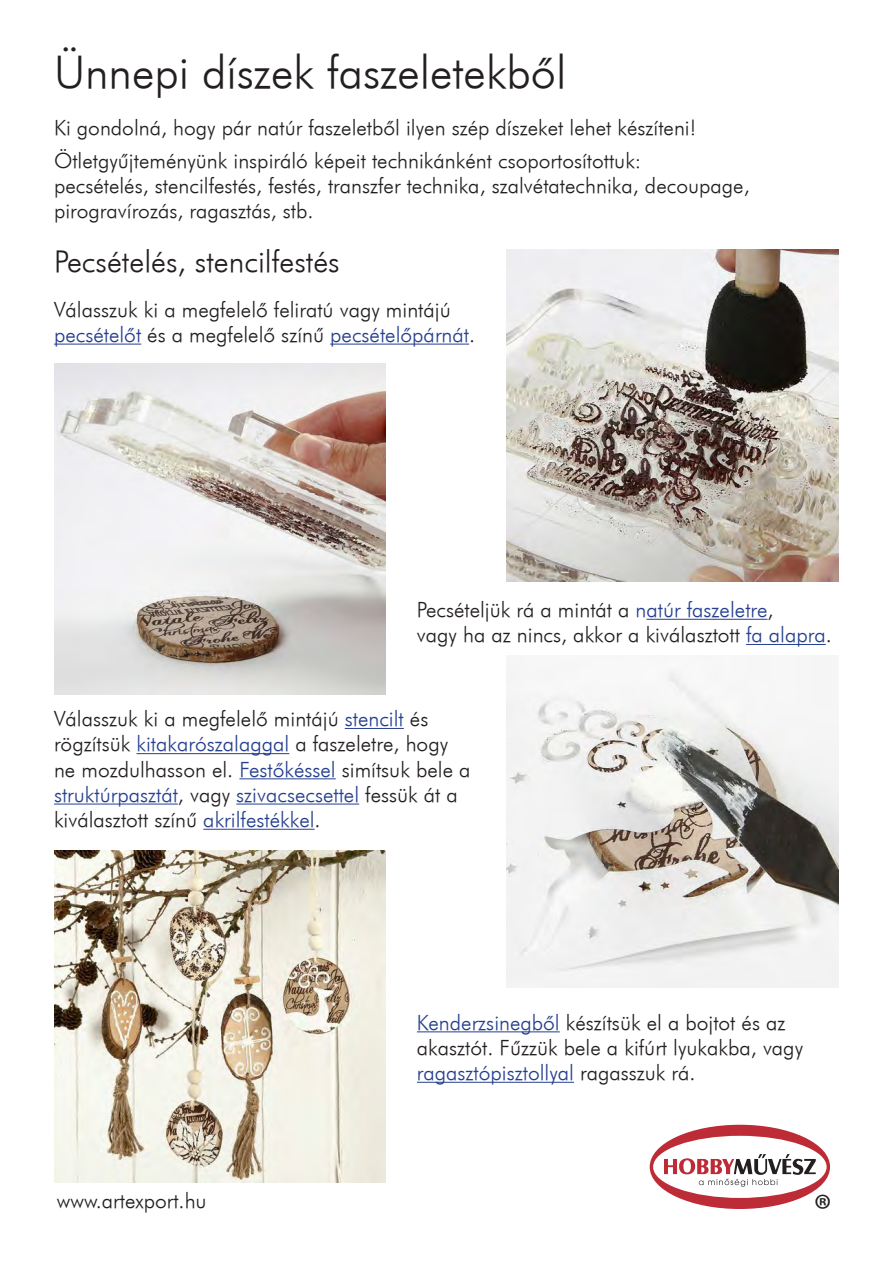
<style>
.page{position:relative;width:893px;height:1263px;background:#fff}
.page>*{position:absolute;margin:0;border:0;box-sizing:border-box;transform-origin:0 0}
.t1{font:45px "Futura Lt PFL";color:#231f20}
.t2{font:42.9px "Myriad Pro";color:#211e1e}
.t3{font:30px "Futura Lt PFL";color:#231f20}
.t4{font:21px/25.2px "Futura Lt PFL";color:#231f20}
.s1{color:#253f8e}
</style>
<div class="page">
<svg style="left:650px;top:1125px;width:180px;height:84px"></svg>
<img style="left:507px;top:250px;width:331px;height:331px">
<img style="left:54px;top:850px;width:332px;height:332px">
<img style="left:54px;top:363px;width:332px;height:331px">
<img style="left:507px;top:668px;width:331px;height:319px">
<hr style="left:54px;top:344px;width:87px;height:1px;background:#253f8e">
<hr style="left:330px;top:344px;width:139px;height:1px;background:#253f8e">
<hr style="left:345px;top:728px;width:59px;height:1px;background:#253f8e">
<hr style="left:136px;top:753px;width:153px;height:1px;background:#253f8e">
<hr style="left:239px;top:778px;width:97px;height:1px;background:#253f8e">
<hr style="left:54px;top:804px;width:124px;height:1px;background:#253f8e">
<hr style="left:236px;top:804px;width:123px;height:1px;background:#253f8e">
<hr style="left:203px;top:829px;width:112px;height:1px;background:#253f8e">
<hr style="left:646px;top:619px;width:122px;height:1px;background:#253f8e">
<hr style="left:746px;top:644px;width:80px;height:1px;background:#253f8e">
<hr style="left:417px;top:1031px;width:143px;height:1px;background:#253f8e">
<hr style="left:417px;top:1082px;width:157px;height:1px;background:#253f8e">
<p class="t1" style="left:54px;top:42px;width:514px">Ünnepi díszek faszeletekből</p>
<p class="t4" style="left:54px;top:114px;width:644px">Ki gondolná, hogy pár natúr faszeletből ilyen szép díszeket lehet készíteni!</p>
<p class="t4" style="left:54px;top:147px;width:589px">Ötletgyűjteményünk inspiráló képeit technikánként csoportosítottuk:</p>
<p class="t4" style="left:54px;top:173px;width:697px">pecsételés, stencilfestés, festés, transzfer technika, szalvétatechnika, decoupage, pirogravírozás, ragasztás, stb.</p>
<p class="t3" style="left:54px;top:241px;width:287px">Pecsételés, stencilfestés</p>
<p class="t4" style="left:54px;top:296px;width:423px">Válasszuk ki a megfelelő feliratú vagy mintájú <span class="s1">pecsételőt</span> és a megfelelő színű <span class="s1">pecsételőpárnát</span>.</p>
<p class="t4" style="left:417px;top:597px;width:358px">Pecsételjük rá a mintát a <span class="s1">natúr faszeletre</span>,</p>
<p class="t4" style="left:417px;top:622px;width:416px">vagy ha az nincs, akkor a kiválasztott <span class="s1">fa alapra</span>.</p>
<p class="t4" style="left:54px;top:706px;width:418px">Válasszuk ki a megfelelő mintájú <span class="s1">stencilt</span> és rögzítsük <span class="s1">kitakarószalaggal</span> a faszeletre, hogy ne mozdulhasson el. <span class="s1">Festőkéssel</span> simítsuk bele a <span class="s1">struktúrpasztát</span>, vagy <span class="s1">szivacsecsettel</span> fessük át a kiválasztott színű <span class="s1">akrilfestékkel</span>.</p>
<p class="t4" style="left:417px;top:1009px;width:388px"><span class="s1">Kenderzsinegből</span> készítsük el a bojtot és az akasztót. Fűzzük bele a kifúrt lyukakba, vagy <span class="s1">ragasztópisztollyal</span> ragasszuk rá.</p>
<p class="t4" style="left:57px;top:1187px;width:151px">www.artexport.hu</p>
<h2 class="t2" style="left:814px;top:1183px;width:19px">®</h2>
</div>
